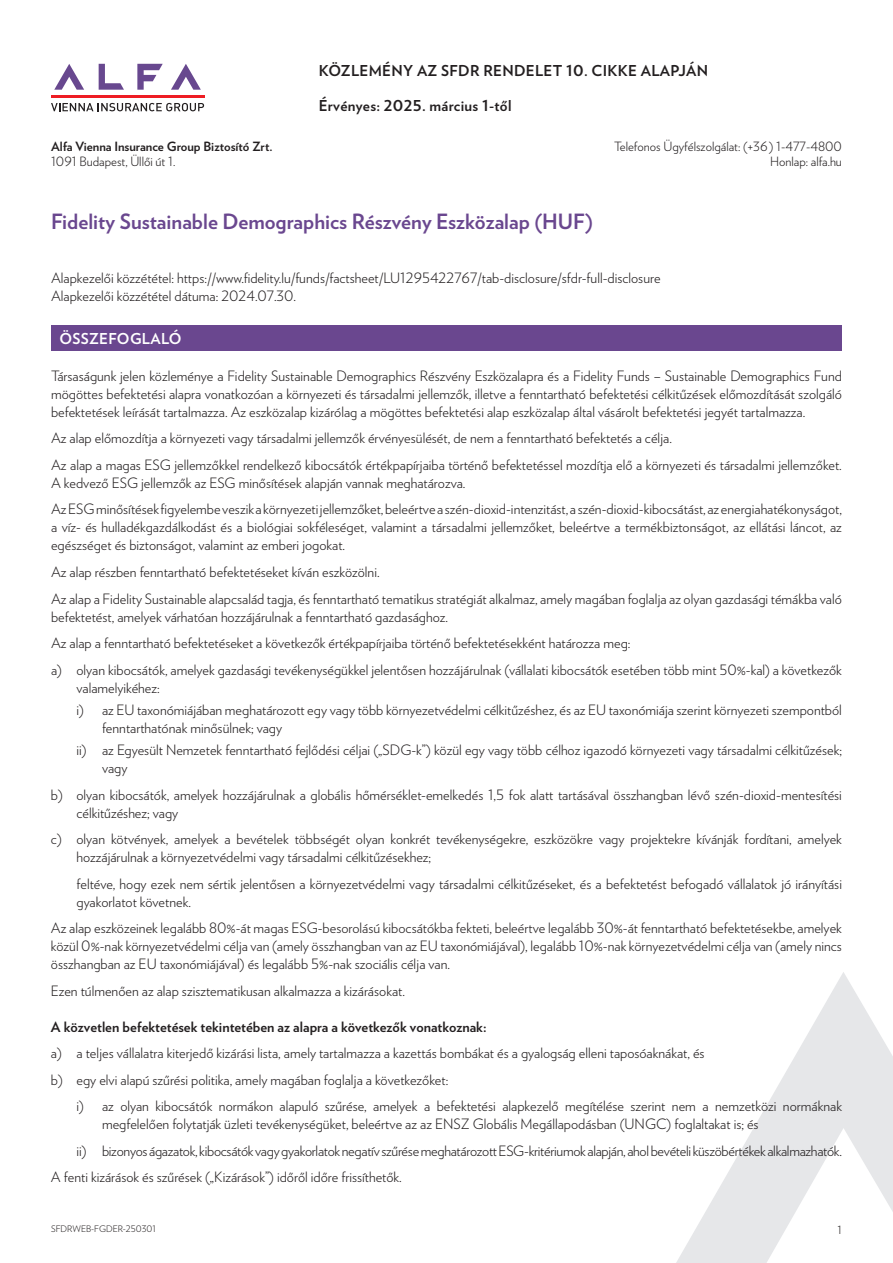
<style>
.page{position:relative;width:893px;height:1263px;background:#fff}
.page>*{position:absolute;margin:0;border:0;box-sizing:border-box;transform-origin:0 0}
.t1{font:700 21px "Verlag";color:#6a478f}
.t2{font:700 15px "Verlag";letter-spacing:.02em;color:#231f20}
.t3{font:700 15px "Verlag";letter-spacing:.02em;color:#fff}
.t4{font:300 14.25px/26.5px "Verlag";color:#231f20}
.t5{font:300 14.25px/26.5px "Verlag";letter-spacing:-.02em;color:#231f20}
.t6{font:700 14.25px "Verlag";color:#231f20}
.t7{font:300 12.75px/15px "Verlag";color:#231f20;text-align:right}
.t8{font:700 12.75px "Verlag";color:#231f20}
.t9{font:300 11.25px "Verlag";color:#231f20}
.t10{font:300 9px "Verlag";color:#231f20}
</style>
<div class="page">
<svg style="left:171px;top:64px;width:30px;height:26px"></svg>
<svg style="left:137px;top:64px;width:26px;height:26px"></svg>
<svg style="left:99px;top:64px;width:25px;height:26px"></svg>
<svg style="left:54px;top:64px;width:30px;height:26px"></svg>
<hr style="left:51px;top:95px;width:153px;height:3px;background:#ee1d23">
<svg style="left:51px;top:103px;width:153px;height:8px"></svg>
<svg style="left:676px;top:972px;width:217px;height:291px"></svg>
<div style="left:51px;top:325px;width:791px;height:26px;background:#6a478f"></div>
<p class="t8" style="left:51px;top:136px;width:223px">Alfa Vienna Insurance Group Biztosító Zrt.</p>
<p class="t7" style="left:51px;top:153px;width:126px">1091 Budapest, Üllői út 1.</p>
<p class="t2" style="left:319px;top:59px;width:391px">KÖZLEMÉNY AZ SFDR RENDELET 10. CIKKE ALAPJÁN</p>
<p class="t2" style="left:319px;top:94px;width:194px">Érvényes: 2025. március 1-től</p>
<p class="t7" style="left:614px;top:138px;width:229px">Telefonos Ügyfélszolgálat: (+36 ) 1-477-4800<br>Honlap: alfa.hu</p>
<h1 class="t1" style="left:51px;top:205px;width:543px">Fidelity Sustainable Demographics Részvény Eszközalap (HUF)</h1>
<p class="t4" style="left:51px;top:268px;width:611px;line-height:18px">Alapkezelői közzététel: https://www.fidelity.lu/funds/factsheet/LU1295422767/tab-disclosure/sfdr-full-disclosure<br>Alapkezelői közzététel dátuma: 2024.07.30.</p>
<p class="t3" style="left:60px;top:327px;width:124px">ÖSSZEFOGLALÓ</p>
<p class="t4" style="left:51px;top:366px;width:792px;line-height:18px;text-align:justify">Társaságunk jelen közleménye a Fidelity Sustainable Demographics Részvény Eszközalapra és a Fidelity Funds – Sustainable Demographics Fund mögöttes befektetési alapra vonatkozóan a környezeti és társadalmi jellemzők, illetve a fenntartható befektetési célkitűzések előmozdítását szolgáló befektetések leírását tartalmazza. Az eszközalap kizárólag a mögöttes befektetési alap eszközalap által vásárolt befektetési jegyét tartalmazza.</p>
<p class="t4" style="left:51px;top:424px;width:792px">Az alap előmozdítja a környezeti vagy társadalmi jellemzők érvényesülését, de nem a fenntartható befektetés a célja.<br>Az alap a magas ESG jellemzőkkel rendelkező kibocsátók értékpapírjaiba történő befektetéssel mozdítja elő a környezeti és társadalmi jellemzőket.</p>
<p class="t4" style="left:51px;top:469px;width:792px">A kedvező ESG jellemzők az ESG minősítések alapján vannak meghatározva.<br>Az ESG minősítések figyelembe veszik a környezeti jellemzőket, beleértve a szén-dioxid-intenzitást, a szén-dioxid-kibocsátást, az energiahatékonyságot,</p>
<p class="t4" style="left:51px;top:517px;width:792px;line-height:18px">a víz- és hulladékgazdálkodást és a biológiai sokféleséget, valamint a társadalmi jellemzőket, beleértve a termékbiztonságot, az ellátási láncot, az egészséget és biztonságot, valamint az emberi jogokat.</p>
<p class="t4" style="left:51px;top:558px;width:792px">Az alap részben fenntartható befektetéseket kíván eszközölni.<br>Az alap a Fidelity Sustainable alapcsalád tagja, és fenntartható tematikus stratégiát alkalmaz, amely magában foglalja az olyan gazdasági témákba való</p>
<p class="t4" style="left:51px;top:602px;width:792px">befektetést, amelyek várhatóan hozzájárulnak a fenntartható gazdasághoz.<br>Az alap a fenntartható befektetéseket a következők értékpapírjaiba történő befektetésekként határozza meg:<br>a) olyan kibocsátók, amelyek gazdasági tevékenységükkel jelentősen hozzájárulnak (vállalati kibocsátók esetében több mint 50%-kal) a következők</p>
<p class="t4" style="left:77px;top:675px;width:767px;line-height:22.2px">valamelyikéhez:<br>i) az EU taxonómiájában meghatározott egy vagy több környezetvédelmi célkitűzéshez, és az EU taxonómiája szerint környezeti szempontból</p>
<p class="t4" style="left:77px;top:716px;width:767px;line-height:22.2px;text-indent:26px">fenntarthatónak minősülnek; vagy<br>ii) az Egyesült Nemzetek fenntartható fejlődési céljai („SDG-k”) közül egy vagy több célhoz igazodó környezeti vagy társadalmi célkitűzések;</p>
<p class="t4" style="left:51px;top:754px;width:792px;text-indent:51px">vagy<br>b) olyan kibocsátók, amelyek hozzájárulnak a globális hőmérséklet-emelkedés 1,5 fok alatt tartásával összhangban lévő szén-dioxid-mentesítési</p>
<p class="t4" style="left:51px;top:798px;width:792px;text-indent:26px">célkitűzéshez; vagy<br>c) olyan kötvények, amelyek a bevételek többségét olyan konkrét tevékenységekre, eszközökre vagy projektekre kívánják fordítani, amelyek</p>
<p class="t4" style="left:77px;top:843px;width:767px">hozzájárulnak a környezetvédelmi vagy társadalmi célkitűzésekhez;<br>feltéve, hogy ezek nem sértik jelentősen a környezetvédelmi vagy társadalmi célkitűzéseket, és a befektetést befogadó vállalatok jó irányítási</p>
<p class="t4" style="left:51px;top:887px;width:792px;text-indent:26px">gyakorlatot követnek.<br>Az alap eszközeinek legalább 80%-át magas ESG-besorolású kibocsátókba fekteti, beleértve legalább 30%-át fenntartható befektetésekbe, amelyek</p>
<p class="t4" style="left:51px;top:936px;width:792px;line-height:18px">közül 0%-nak környezetvédelmi célja van (amely összhangban van az EU taxonómiájával), legalább 10%-nak környezetvédelmi célja van (amely nincs összhangban az EU taxonómiájával) és legalább 5%-nak szociális célja van.</p>
<p class="t4" style="left:51px;top:976px;width:355px">Ezen túlmenően az alap szisztematikusan alkalmazza a kizárásokat.</p>
<p class="t6" style="left:51px;top:1015px;width:437px">A közvetlen befektetések tekintetében az alapra a következők vonatkoznak:</p>
<p class="t4" style="left:51px;top:1039px;width:655px">a) a teljes vállalatra kiterjedő kizárási lista, amely tartalmazza a kazettás bombákat és a gyalogság elleni taposóaknákat, és b) egy elvi alapú szűrési politika, amely magában foglalja a következőket:</p>
<p class="t4" style="left:102px;top:1096px;width:741px;line-height:18px;text-indent:-26px">i) az olyan kibocsátók normákon alapuló szűrése, amelyek a befektetési alapkezelő megítélése szerint nem a nemzetközi normáknak megfelelően folytatják üzleti tevékenységüket, beleértve az az ENSZ Globális Megállapodásban (UNGC) foglaltakat is; és</p>
<p class="t5" style="left:51px;top:1136px;width:792px;text-indent:26px">ii) bizonyos ágazatok, kibocsátók vagy gyakorlatok negatív szűrése meghatározott ESG-kritériumok alapján, ahol bevételi küszöbértékek alkalmazhatók.<br>A fenti kizárások és szűrések („Kizárások”) időről időre frissíthetők.</p>
<p class="t10" style="left:51px;top:1222px;width:106px">SFDRWEB-FGDER-250301</p>
<p class="t9" style="left:838px;top:1221px;width:6px">1</p>
</div>
